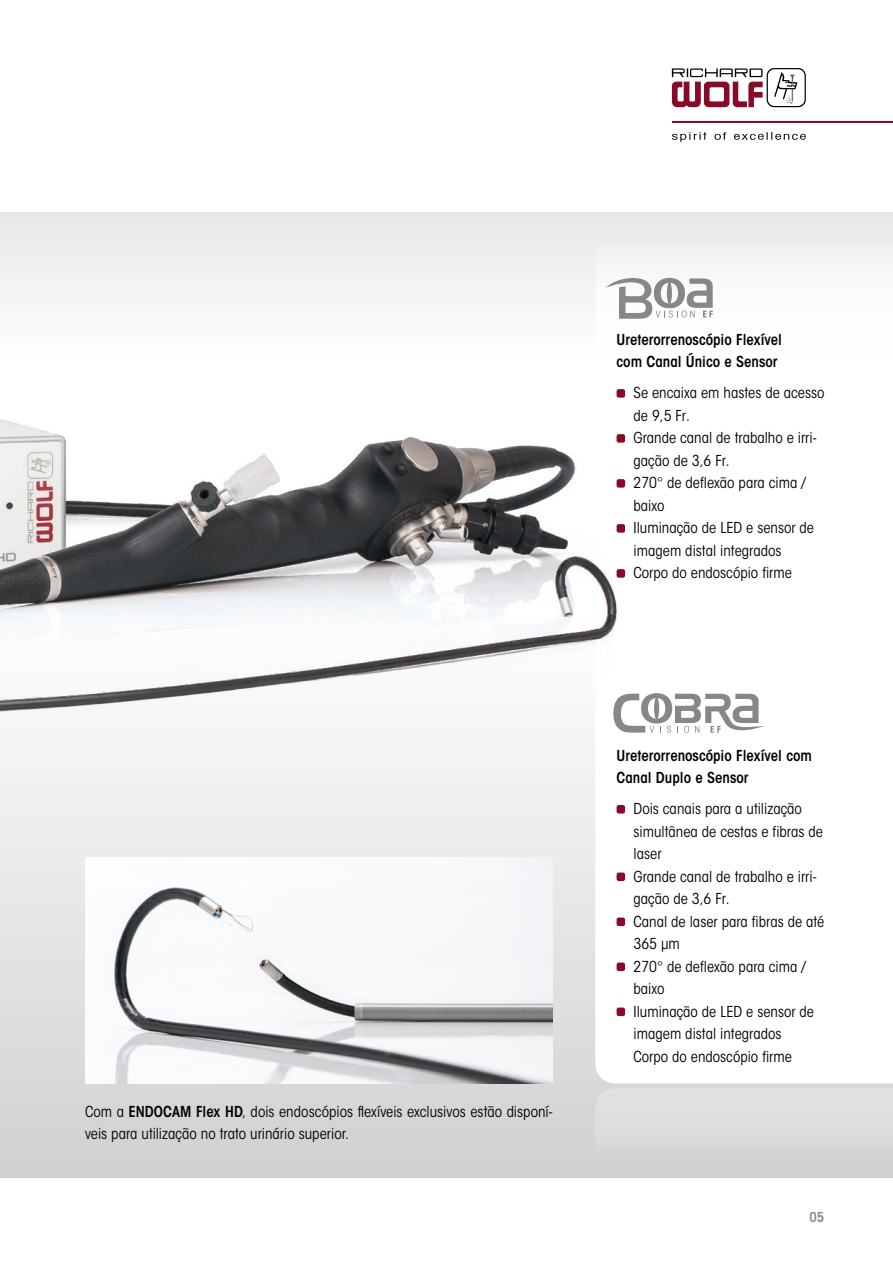
<style>
.page{position:relative;width:893px;height:1263px;background:#fff}
.page>*{position:absolute;margin:0;border:0;box-sizing:border-box;transform-origin:0 0}
.t1{font:condensed 15px/22.5px "ITC Avant Garde Std";color:#000}
.t2{font:600 condensed 15px/22.5px "ITC Avant Garde Std";color:#000}
.t3{font:600 condensed 13.5px "ITC Avant Garde Std";color:#878787}
.s1{font-weight:600}
</style>
<div class="page">
<div style="left:0;top:213px;width:893px;height:148px;background:#f2f2f2"></div>
<svg style="left:0;top:785px;width:893px;height:393px;background:#dfdfde"></svg>
<svg style="left:595px;top:302px;width:298px;height:781px"></svg>
<svg style="left:672px;top:132px;width:134px;height:10px"></svg>
<svg style="left:672px;top:68px;width:134px;height:39px"></svg>
<hr style="left:672px;top:121px;width:221px;height:2px;background:#880a26">
<img style="left:0;top:352px;width:655px;height:21px">
<img style="left:0;top:373px;width:655px;height:412px">
<svg style="left:595px;top:1089px;width:298px;height:63px;background:#ddd"></svg>
<img style="left:85px;top:858px;width:468px;height:225px">
<div style="left:617px;top:389px;width:8px;height:9px;background:#880a26;border-radius:2px"></div>
<div style="left:617px;top:434px;width:8px;height:9px;background:#880a26;border-radius:2px"></div>
<div style="left:617px;top:479px;width:8px;height:9px;background:#880a26;border-radius:2px"></div>
<div style="left:617px;top:524px;width:8px;height:9px;background:#880a26;border-radius:2px"></div>
<div style="left:617px;top:569px;width:8px;height:9px;background:#880a26;border-radius:2px"></div>
<svg style="left:606px;top:278px;width:107px;height:41px"></svg>
<div style="left:617px;top:805px;width:8px;height:8px;background:#880a26;border-radius:2px"></div>
<div style="left:617px;top:872px;width:8px;height:9px;background:#880a26;border-radius:2px"></div>
<div style="left:617px;top:917px;width:8px;height:9px;background:#880a26;border-radius:2px"></div>
<div style="left:617px;top:962px;width:8px;height:9px;background:#880a26;border-radius:2px"></div>
<div style="left:617px;top:1007px;width:8px;height:9px;background:#880a26;border-radius:2px"></div>
<svg style="left:613px;top:693px;width:151px;height:40px"></svg>
<p class="t2" style="left:617px;top:328px;width:167px">Ureterorrenoscópio Flexível com Canal Único e Sensor</p>
<p class="t1" style="left:634px;top:382px;width:192px">Se encaixa em hastes de acesso de 9,5 Fr.<br>Grande canal de trabalho e irri&shy;gação de 3,6 Fr.<br>270° de deflexão para cima / baixo<br>Iluminação de LED e sensor de imagem distal integrados<br>Corpo do endoscópio firme</p>
<p class="t1" style="left:85px;top:1100px;width:469px">Com a <span class="s1">ENDOCAM Flex HD</span>, dois endoscópios flexíveis exclusivos estão disponí&shy;veis para utilização no trato urinário superior.</p>
<p class="t2" style="left:617px;top:744px;width:197px">Ureterorrenoscópio Flexível com<br>Canal Duplo e Sensor</p>
<p class="t1" style="left:634px;top:798px;width:192px">Dois canais para a utilização simultânea de cestas e fibras de laser<br>Grande canal de trabalho e irri&shy;gação de 3,6 Fr.<br>Canal de laser para fibras de até<br>365 µm<br>270° de deflexão para cima / baixo<br>Iluminação de LED e sensor de imagem distal integrados<br>Corpo do endoscópio firme</p>
<p class="t3" style="left:809px;top:1208px;width:16px">05</p>
</div>
